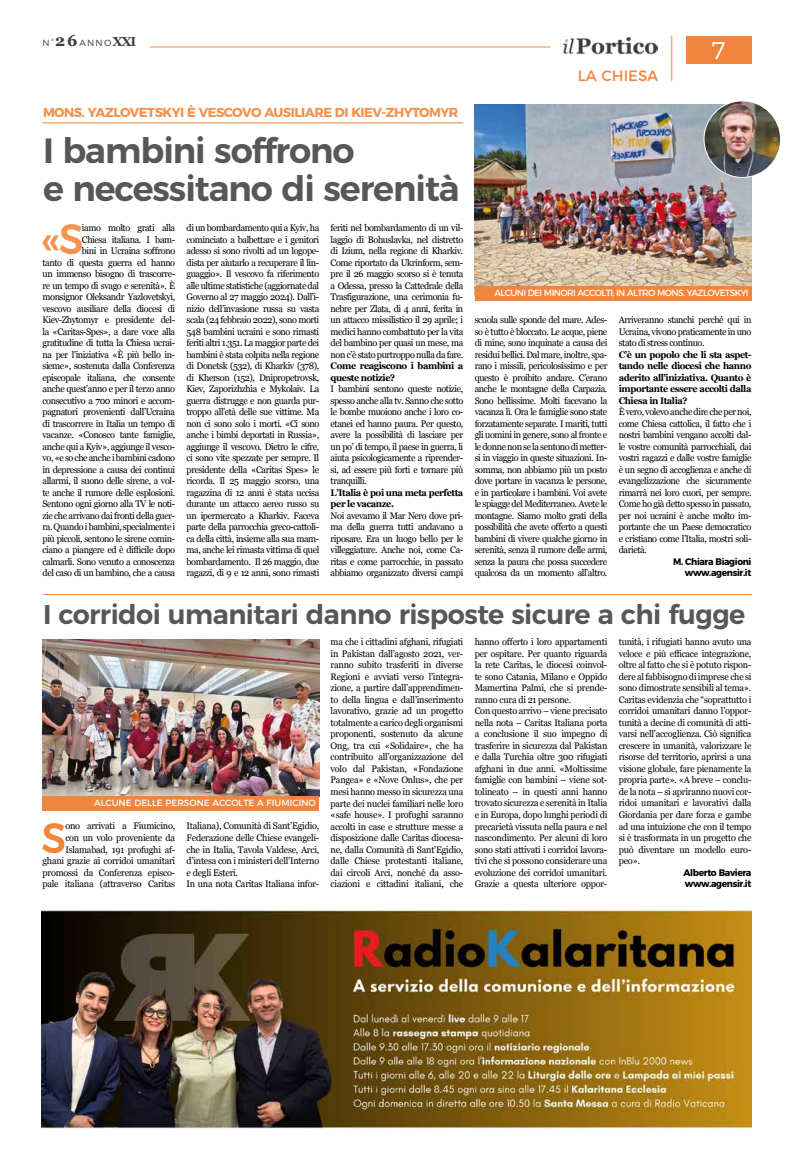
<style>
.page{position:relative;width:794px;height:1163px;background:#fff}
.page>*{position:absolute;margin:0;border:0;box-sizing:border-box;transform-origin:0 0}
.t1{font:500 42.4px "Montserrat";color:#f39350;scale:.93 1}
.t2{font:500 42.4px "Montserrat";color:#f1853d;scale:.93 1}
.t3{font:600 35px/38px "Montserrat";letter-spacing:-.03em;color:#575756}
.t4{font:600 27px "Montserrat";letter-spacing:-.02em;color:#575756}
.t5{font:300 24px "Montserrat";color:#fff}
.t6{font:15px "Montserrat";color:#f1853d}
.t7{font:700 13px "Montserrat";letter-spacing:-.04em;color:#f39350}
.t8{font:9.5px/11.5px "Georgia";letter-spacing:-.045em;color:#000;text-align:justify;scale:.96 1}
.t9{font:9.5px/11.5px "Georgia";letter-spacing:-.025em;color:#000;scale:.96 1}
.t10{font:700 9.5px/11.5px "Georgia";letter-spacing:-.045em;color:#000;scale:.96 1}
.t11{font:700 9.5px/11.5px "Montserrat";letter-spacing:-.04em;color:#000;text-align:right;scale:.96 1}
.t12{font:9px "Montserrat";letter-spacing:-.06em;color:#fff}
.t13{font:9px "Montserrat";color:#fff}
.t14{font:300 9px "Montserrat";color:#3c3c3b}
.s1{font-family:"Georgia";font-weight:700;font-size:16px}
.s2{font-family:"Georgia";font-weight:700;font-size:13px}
</style>
<div class="page">
<div style="left:685px;top:36px;width:66px;height:27px;background:#f1853d"></div>
<hr style="left:671px;top:35px;width:1px;height:46px;background:#f1853d">
<hr style="left:150px;top:47px;width:400px;height:1px;background:#f1853d">
<img style="left:564px;top:37px;width:93px;height:18px">
<img style="left:42px;top:910px;width:709px;height:218px">
<hr style="left:42px;top:122px;width:421px;height:1px;background:#f1853d">
<img style="left:475px;top:104px;width:276px;height:182px">
<div style="left:475px;top:286px;width:276px;height:14px;background:#f1853d"></div>
<img style="left:43px;top:639px;width:276px;height:157px">
<hr style="left:43px;top:594px;width:708px;height:1px;background:#f1853d">
<div style="left:42px;top:796px;width:277px;height:14px;background:#f1853d"></div>
<img style="left:704px;top:101px;width:76px;height:76px;border-radius:38px">
<div style="left:703px;top:100px;width:78px;height:78px;border:1px solid #fff;border-radius:50%"></div>
<p class="t14" style="left:43px;top:35px;width:95px">N°<span class="s1">26</span>ANNO<span class="s2">XXI</span></p>
<h3 class="t7" style="left:43px;top:102px;width:417px">MONS. YAZLOVETSKYI È VESCOVO AUSILIARE DI KIEV-ZHYTOMYR</h3>
<h2 class="t3" style="left:43px;top:129px;width:418px">I bambini soffrono<br>e necessitano di serenità</h2>
<p class="t8" style="left:43px;top:222px;width:140px;text-align:right">iamo molto grati alla<br>Chiesa italiana. I bam-<br>bini in Ucraina soffrono<br>tanto di questa guerra ed hanno un immenso bisogno di trascorre&shy;re un tempo di svago e serenità». È monsignor Oleksandr Yazlovetskyi, vescovo ausiliare della diocesi di Kiev-Zhytomyr e presidente del&shy;la «Caritas-Spes», a dare voce alla gratitudine di tutta la Chiesa ucrai&shy;na per l’iniziativa «È più bello in&shy;sieme», sostenuta dalla Conferenza episcopale italiana, che consente anche quest’anno e per il terzo anno consecutivo a 700 minori e accom&shy;pagnatori provenienti dall’Ucraina di trascorrere in Italia un tempo di vacanze. «Conosco tante famiglie, anche qui a Kyiv», aggiunge il vesco&shy;vo, «e so che anche i bambini cadono in depressione a causa dei continui allarmi, il suono delle sirene, a vol&shy;te anche il rumore delle esplosioni.<br>Sentono ogni giorno alla TV le noti&shy;zie che arrivano dai fronti della guer&shy;ra. Quando i bambini, specialmente i più piccoli, sentono le sirene comin&shy;ciano a piangere ed è difficile dopo calmarli. Sono venuto a conoscenza del caso di un bambino, che a causa</p>
<p class="t8" style="left:187px;top:222px;width:140px">di un bombardamento qui a Kyiv, ha cominciato a balbettare e i genitori adesso si sono rivolti ad un logope&shy;dista per aiutarlo a recuperare il lin&shy;guaggio». Il vescovo fa riferimento alle ultime statistiche (aggiornate dal Governo al 27 maggio 2024). Dall’i&shy;nizio dell’invasione russa su vasta scala (24 febbraio 2022), sono morti 548 bambini ucraini e sono rimasti feriti altri 1.351. La maggior parte dei bambini è stata colpita nella regione di Donetsk (532), di Kharkiv (378), di Kherson (152), Dnipropetrovsk, Kiev, Zaporizhzhia e Mykolaiv. La guerra distrugge e non guarda pur&shy;troppo all’età delle sue vittime. Ma non ci sono solo i morti. «Ci sono anche i bimbi deportati in Russia», aggiunge il vescovo. Dietro le cifre, ci sono vite spezzate per sempre. Il presidente della «Caritas Spes» le ricorda. Il 25 maggio scorso, una ragazzina di 12 anni è stata uccisa durante un attacco aereo russo su un ipermercato a Kharkiv. Faceva parte della parrocchia greco-cattoli&shy;ca della città, insieme alla sua mam&shy;ma, anche lei rimasta vittima di quel bombardamento. Il 26 maggio, due ragazzi, di 9 e 12 anni, sono rimasti</p>
<p class="t8" style="left:331px;top:222px;width:140px">feriti nel bombardamento di un vil&shy;laggio di Bohuslavka, nel distretto di Izium, nella regione di Kharkiv.<br>Come riportato da Ukrinform, sem&shy;pre il 26 maggio scorso si è tenuta a Odessa, presso la Cattedrale della Trasfigurazione, una cerimonia fu&shy;nebre per Zlata, di 4 anni, ferita in un attacco missilistico il 29 aprile; i medici hanno combattuto per la vita del bambino per quasi un mese, ma non c’è stato purtroppo nulla da fare.</p>
<h1 class="t1" style="left:42px;top:205px;width:46px">«S</h1>
<p class="t10" style="left:331px;top:359px;width:140px">Come reagiscono i bambini a queste notizie?</p>
<p class="t8" style="left:331px;top:383px;width:140px">I bambini sentono queste notizie, spesso anche alla tv. Sanno che sotto le bombe muoiono anche i loro co&shy;etanei ed hanno paura. Per questo, avere la possibilità di lasciare per un po’ di tempo, il paese in guerra, li aiuta psicologicamente a riprender&shy;si, ad essere più forti e tornare più tranquilli.</p>
<p class="t10" style="left:331px;top:486px;width:140px">L’Italia è poi una meta perfetta per le vacanze.</p>
<p class="t8" style="left:331px;top:509px;width:140px">Noi avevamo il Mar Nero dove pri&shy;ma della guerra tutti andavano a riposare. Era un luogo bello per le villeggiature. Anche noi, come Ca&shy;ritas e come parrocchie, in passato abbiamo organizzato diversi campi</p>
<h3 class="t6" style="left:577px;top:63px;width:82px">LA CHIESA</h3>
<h3 class="t5" style="left:711px;top:31px;width:16px">7</h3>
<p class="t12" style="left:494px;top:285px;width:256px">ALCUNI DEI MINORI ACCOLTI; IN ALTRO MONS. YAZLOVETSKYI</p>
<p class="t8" style="left:475px;top:314px;width:140px">scuola sulle sponde del mare. Ades&shy;so è tutto è bloccato. Le acque, piene di mine, sono inquinate a causa dei residui bellici. Dal mare, inoltre, spa&shy;rano i missili, pericolosissimo e per questo è proibito andare. C’erano anche le montagne della Carpazia.<br>Sono bellissime. Molti facevano la vacanza lì. Ora le famiglie sono state forzatamente separate. I mariti, tutti gli uomini in genere, sono al fronte e le donne non se la sentono di metter&shy;si in viaggio in queste situazioni. In&shy;somma, non abbiamo più un posto dove portare in vacanza le persone, e in particolare i bambini. Voi avete le spiagge del Mediterraneo. Avete le montagne. Siamo molto grati della possibilità che avete offerto a questi bambini di vivere qualche giorno in serenità, senza il rumore delle armi, senza la paura che possa succedere qualcosa da un momento all’altro.</p>
<p class="t8" style="left:619px;top:314px;width:140px">Arriveranno stanchi perché qui in Ucraina, vivono praticamente in uno stato di stress continuo.</p>
<p class="t10" style="left:619px;top:348px;width:140px;text-align:justify">C’è un popolo che li sta aspet&shy;tando nelle diocesi che hanno aderito all’iniziativa. Quanto è importante essere accolti dalla Chiesa in Italia?</p>
<p class="t8" style="left:619px;top:406px;width:140px">È vero, volevo anche dire che per noi, come Chiesa cattolica, il fatto che i nostri bambini vengano accolti dal&shy;le vostre comunità parrocchiali, dai vostri ragazzi e dalle vostre famiglie è un segno di accoglienza e anche di evangelizzazione che sicuramente rimarrà nei loro cuori, per sempre.<br>Come ho già detto spesso in passato, per noi ucraini è anche molto im&shy;portante che un Paese democratico e cristiano come l’Italia, mostri soli&shy;darietà.</p>
<p class="t11" style="left:673px;top:555px;width:83px">M. Chiara Biagioni www.agensir.it</p>
<h3 class="t4" style="left:43px;top:592px;width:704px">I corridoi umanitari danno risposte sicure a chi fugge</h3>
<p class="t13" style="left:94px;top:795px;width:223px">ALCUNE DELLE PERSONE ACCOLTE A FIUMICINO</p>
<p class="t9" style="left:43px;top:820px;width:140px;text-align:right">ono arrivati a Fiumicino,<br>con un volo proveniente da<br>Islamabad, 191 profughi af&shy;ghani grazie ai corridoi umanitari promossi da Conferenza episco&shy;pale italiana (attraverso Caritas</p>
<p class="t9" style="left:187px;top:820px;width:140px">Italiana), Comunità di Sant’Egidio, Federazione delle Chiese evangeli&shy;che in Italia, Tavola Valdese, Arci, d’intesa con i ministeri dell’Interno e degli Esteri.<br>In una nota Caritas Italiana infor-</p>
<h1 class="t2" style="left:42px;top:803px;width:28px">S</h1>
<p class="t8" style="left:331px;top:636px;width:140px">ma che i cittadini afghani, rifugiati in Pakistan dall’agosto 2021, ver&shy;ranno subito trasferiti in diverse Regioni e avviati verso l’integra&shy;zione, a partire dall’apprendimen&shy;to della lingua e dall’inserimento lavorativo, grazie ad un progetto totalmente a carico degli organismi proponenti, sostenuto da alcune Ong, tra cui «Solidaire», che ha contribuito all’organizzazione del volo dal Pakistan, «Fondazione Pangea» e «Nove Onlus», che per mesi hanno messo in sicurezza una parte dei nuclei familiari nelle loro «safe house». I profughi saranno accolti in case e strutture messe a disposizione dalle Caritas diocesa&shy;ne, dalla Comunità di Sant’Egidio, dalle Chiese protestanti italiane, dai circoli Arci, nonché da asso&shy;ciazioni e cittadini italiani, che</p>
<p class="t9" style="left:475px;top:636px;width:140px">hanno offerto i loro appartamenti per ospitare. Per quanto riguarda la rete Caritas, le diocesi coinvol&shy;te sono Catania, Milano e Oppido Mamertina Palmi, che si prende&shy;ranno cura di 21 persone.<br>Con questo arrivo – viene precisato nella nota – Caritas Italiana porta a conclusione il suo impegno di trasferire in sicurezza dal Pakistan e dalla Turchia oltre 300 rifugiati afghani in due anni. «Moltissime famiglie con bambini – viene sot&shy;tolineato – in questi anni hanno trovato sicurezza e serenità in Italia e in Europa, dopo lunghi periodi di precarietà vissuta nella paura e nel nascondimento. Per alcuni di loro sono stati attivati i corridoi lavora&shy;tivi che si possono considerare una evoluzione dei corridoi umanitari.<br>Grazie a questa ulteriore oppor-</p>
<p class="t8" style="left:619px;top:636px;width:140px">tunità, i rifugiati hanno avuto una veloce e più efficace integrazione, oltre al fatto che si è potuto rispon&shy;dere al fabbisogno di imprese che si sono dimostrate sensibili al tema».<br>Caritas evidenzia che “soprattutto i corridoi umanitari danno l’oppor&shy;tunità a decine di comunità di atti&shy;varsi nell’accoglienza. Ciò significa crescere in umanità, valorizzare le risorse del territorio, aprirsi a una visione globale, fare pienamente la propria parte». «A breve – conclu&shy;de la nota – si apriranno nuovi cor&shy;ridoi umanitari e lavorativi dalla Giordania per dare forza e gambe ad una intuizione che con il tempo si è trasformata in un progetto che può diventare un modello euro&shy;peo».</p>
<p class="t11" style="left:683px;top:865px;width:72px;text-align:left">Alberto Baviera www.agensir.it</p>
</div>
